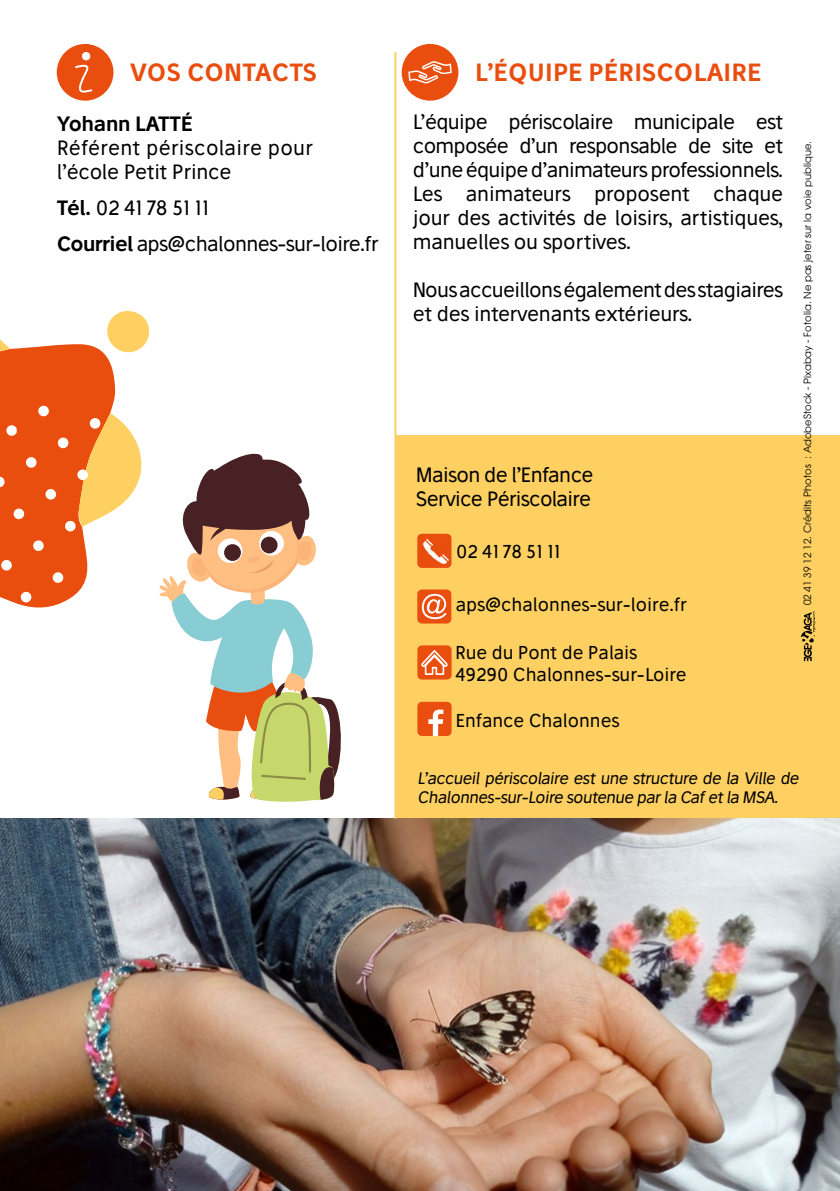
<style>
.page{position:relative;width:840px;height:1191px;background:#fff}
.page>*{position:absolute;margin:0;border:0;box-sizing:border-box;transform-origin:0 0}
.t1{font:600 24px "Stilu";letter-spacing:.01em;color:#e94e0f}
.t2{font:20px/24px "Stilu";letter-spacing:-.02em;color:#000}
.t3{font:20px/24px "Stilu";letter-spacing:.01em;color:#000}
.t4{font:600 20px "Stilu";letter-spacing:-.01em;color:#000}
.t5{font:18px/21.6px "Stilu";color:#000}
.t6{font:16px/19.2px "Stilu";color:#000}
.t7{font:10px "ITC Avant Garde Pro";color:#000}
.s1{font-weight:600}
</style>
<div class="page">
<div style="left:395px;top:435px;width:444px;height:383px;background:#fed062"></div>
<div style="left:401px;top:44px;width:57px;height:57px;background:#e94e0f;border-radius:50%"></div>
<img style="left:0;top:818px;width:839px;height:373px">
<svg style="left:800px;top:611px;width:15px;height:50px"></svg>
<hr style="left:394px;top:52px;width:2px;height:766px;background:#fed062">
<div style="left:417px;top:534px;width:34px;height:34px;background:#e94e0f;border-radius:5px"></div>
<div style="left:417px;top:589px;width:34px;height:34px;background:#e94e0f;border-radius:5px"></div>
<svg style="left:421px;top:594px;width:25px;height:25px"></svg>
<div style="left:57px;top:44px;width:56px;height:57px;background:#e94e0f;border-radius:50%"></div>
<svg style="left:75px;top:52px;width:18px;height:41px"></svg>
<svg style="left:408px;top:61px;width:43px;height:23px"></svg>
<img style="left:423px;top:539px;width:25px;height:24px">
<div style="left:417px;top:645px;width:34px;height:34px;background:#e94e0f;border-radius:5px"></div>
<div style="left:417px;top:702px;width:34px;height:34px;background:#e94e0f;border-radius:5px"></div>
<svg style="left:421px;top:650px;width:27px;height:25px"></svg>
<svg style="left:428px;top:709px;width:15px;height:27px"></svg>
<svg style="left:0;top:311px;width:341px;height:491px"></svg>
<p class="t1" style="left:130px;top:56px;width:188px">VOS CONTACTS</p>
<p class="t4" style="left:57px;top:110px;width:138px">Yohann LATTÉ</p>
<p class="t3" style="left:57px;top:135px;width:257px">Référent périscolaire pour l’école Petit Prince</p>
<p class="t2" style="left:57px;top:189px;width:323px;line-height:36px"><span class="s1">Tél.</span> 02 41 78 51 11<br><span class="s1">Courriel</span> aps@chalonnes-sur-loire.fr</p>
<p class="t1" style="left:474px;top:56px;width:288px">L’ÉQUIPE PÉRISCOLAIRE</p>
<p class="t2" style="left:412px;top:110px;width:372px;text-align:justify">L’équipe périscolaire municipale est composée d’un responsable de site et d’une équipe d’animateurs professionnels.<br>Les animateurs proposent chaque jour des activités de loisirs, artistiques, manuelles ou sportives.</p>
<p class="t2" style="left:412px;top:278px;width:372px">Nous accueillons également des stagiaires et des intervenants extérieurs.</p>
<p class="t2" style="left:415px;top:462px;width:179px">Maison de l’Enfance<br>Service Périscolaire</p>
<p class="t5" style="left:455px;top:540px;width:106px">02 41 78 51 11</p>
<p class="t5" style="left:455px;top:593px;width:232px">aps@chalonnes-sur-loire.fr</p>
<p class="t5" style="left:455px;top:641px;width:233px">Rue du Pont de Palais<br>49290 Chalonnes-sur-Loire</p>
<p class="t5" style="left:455px;top:709px;width:166px">Enfance Chalonnes</p>
<p class="t7" style="left:800px;top:605px;width:466px;rotate:-90deg">02 41 39 12 12. Crédits Photos : AdobeStock - Pixabay - Fotolia. Ne pas jeter sur la voie publique.</p>
<p class="t6" style="left:417px;top:768px;width:385px">L’accueil périscolaire est une structure de la Ville de<br>Chalonnes-sur-Loire soutenue parla Cafetla MSA.</p>
</div>
